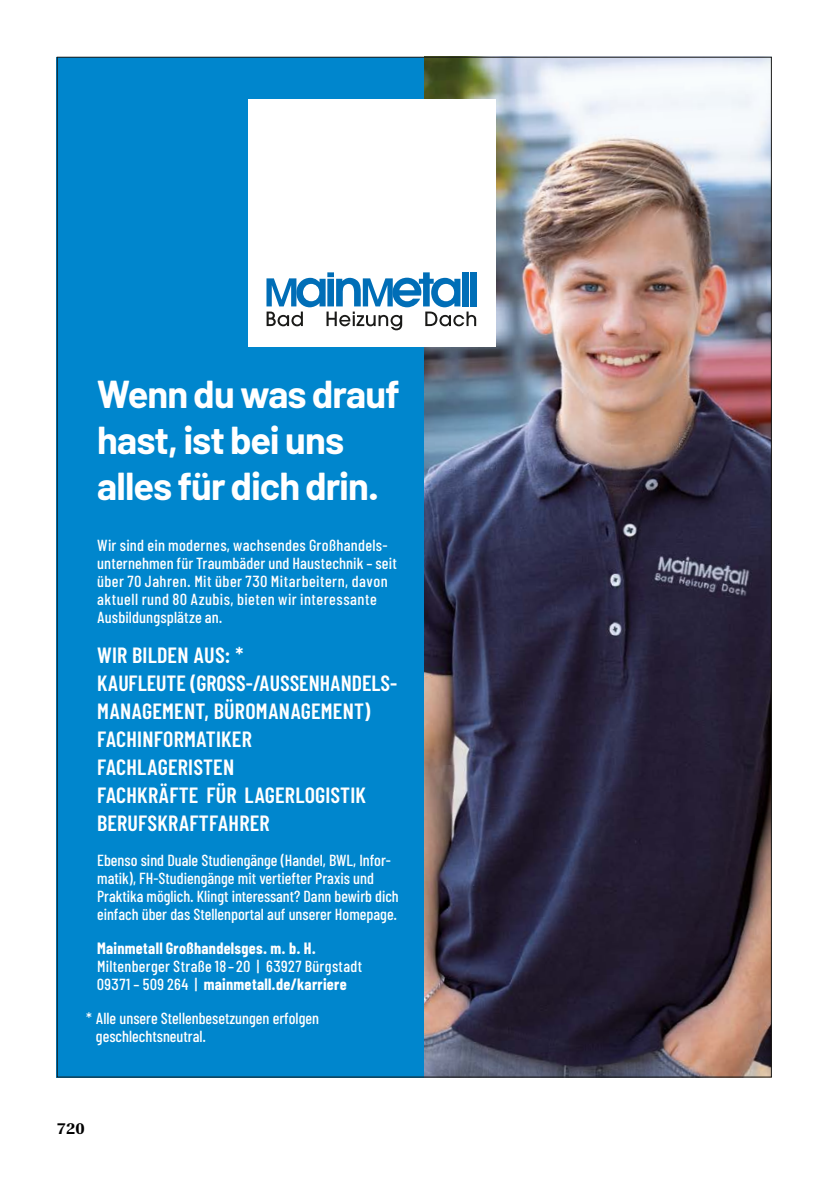
<style>
.page{position:relative;width:840px;height:1191px;background:#fff}
.page>*{position:absolute;margin:0;border:0;box-sizing:border-box;transform-origin:0 0}
.t1{font:700 38px/46px "Barlow";letter-spacing:-.025em;color:#fff}
.t2{font:600 22px/28px "Barlow Condensed";letter-spacing:.01em;color:#fff}
.t3{font:500 16px/18px "Barlow Condensed";letter-spacing:.02em;color:#fff}
.t4{font:500 16px/18px "Barlow Condensed";color:#fff}
.t5{font:700 16px "Barlow Condensed";letter-spacing:.02em;color:#fff}
.t6{font:700 expanded 16px "Imperial URW";color:#000}
.s1{font-weight:700}
</style>
<div class="page">
<div style="left:57px;top:57px;width:714px;height:1020px;background:#0086cd"></div>
<img style="left:424px;top:59px;width:345px;height:1016px">
<div style="left:248px;top:99px;width:247px;height:247px;background:#fff"></div>
<div style="left:470px;top:272px;width:7px;height:34px;background:#006eb7"></div>
<svg style="left:266px;top:272px;width:210px;height:58px"></svg>
<h1 class="t1" style="left:97px;top:371px;width:304px">Wenn du was drauf hast, ist bei uns alles für dich drin.</h1>
<p class="t3" style="left:97px;top:536px;width:301px">Wir sind ein modernes, wachsendes Großhandels&shy;unternehmen für Traumbäder und Haustechnik – seit über 70 Jahren. Mit über 730 Mitarbeitern, davon aktuell rund 80 Azubis, bieten wir interessante Ausbildungsplätze an.</p>
<h2 class="t2" style="left:97px;top:641px;width:301px">WIR BILDEN AUS: *<br>KAUFLEUTE (GROSS-/AUSSENHANDELS-<br>MANAGEMENT, BÜROMANAGEMENT)<br>FACHINFORMATIKER<br>FACHLAGERISTEN<br>FACHKRÄFTE FÜR LAGERLOGISTIK<br>BERUFSKRAFTFAHRER</h2>
<p class="t4" style="left:97px;top:850px;width:303px">Ebenso sind Duale Studiengänge (Handel, BWL, Infor&shy;matik), FH-Studiengänge mit vertiefter Praxis und Praktika möglich. Klingt interessant? Dann bewirb dich einfach über das Stellenportal auf unserer Homepage.</p>
<p class="t5" style="left:97px;top:938px;width:220px">Mainmetall Großhandelsges. m. b. H.</p>
<p class="t3" style="left:97px;top:956px;width:266px">Miltenberger Straße 18–20 | 63927 Bürgstadt<br>09371 – 509 264 | <span class="s1">mainmetall.de/karriere</span></p>
<p class="t4" style="left:96px;top:1008px;width:224px;text-indent:-10px">* Alle unsere Stellenbesetzungen erfolgen geschlechtsneutral.</p>
<p class="t6" style="left:57px;top:1119px;width:29px">720</p>
</div>
